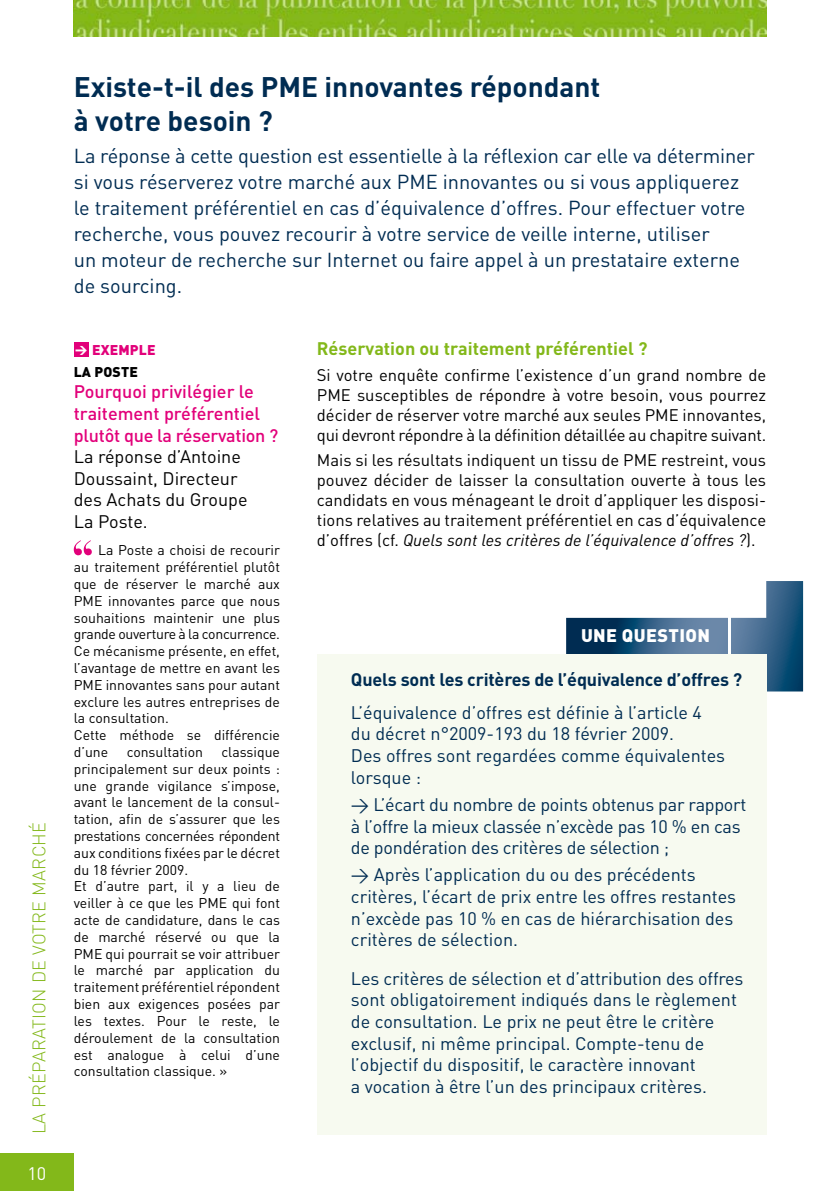
<style>
.page{position:relative;width:840px;height:1191px;background:#fff}
.page>*{position:absolute;margin:0;border:0;box-sizing:border-box;transform-origin:0 0}
.t1{font:700 28px/34px "DIN";color:#002c52}
.t2{font:20px/26px "DIN";color:#002c52}
.t3{font:18px/21.6px "DIN";color:#002c52}
.t4{font:500 18px/21.6px "DIN";color:#e2007a}
.t5{font:18px/21.6px "DIN";color:#000}
.t6{font:700 18px "DIN";letter-spacing:-.01em;color:#002c52}
.t7{font:700 18px "DIN";color:#83b81a}
.t8{font:300 18px "DIN";letter-spacing:.015em;color:#83b81a}
.t9{font:900 18px "DIN";letter-spacing:.02em;color:#fff}
.t10{font:18px "DIN";color:#fff}
.t11{font:16.6px/20px "DIN";letter-spacing:-.015em;color:#000;text-align:justify}
.t12{font:14px/16.8px "DIN";color:#000}
.t13{font:900 14px/21.6px "DIN";letter-spacing:.01em;color:#e2007a}
.s1{font-size:12px;color:#fff}
.s2{color:#000}
.s3{font-style:italic}
</style>
<div class="page">
<img style="left:74px;top:0;width:691px;height:37px">
<div style="left:0;top:1154px;width:74px;height:37px;background:#83b81a"></div>
<div style="left:74px;top:342px;width:15px;height:15px;background:#e2007a"></div>
<svg style="left:74px;top:540px;width:18px;height:15px"></svg>
<svg style="left:566px;top:581px;width:236px;height:110px"></svg>
<svg style="left:727px;top:609px;width:2px;height:45px"></svg>
<div style="left:317px;top:654px;width:448px;height:480px;background:#f7faf0"></div>
<p class="t8" style="left:33px;top:1134px;width:314px;rotate:-90deg">LA PRÉPARATION DE VOTRE MARCHÉ</p>
<p class="t10" style="left:27px;top:1166px;width:20px">10</p>
<h1 class="t1" style="left:74px;top:72px;width:528px">Existe-t-il des PME innovantes répondant à votre besoin ?</h1>
<p class="t2" style="left:74px;top:145px;width:682px">La réponse à cette question est essentielle à la réflexion car elle va déterminer si vous réserverez votre marché aux PME innovantes ou si vous appliquerez le traitement préférentiel en cas d’équivalence d’offres. Pour effectuer votre recherche, vous pouvez recourir à votre service de veille interne, utiliser<br>un moteur de recherche sur Internet ou faire appel à un prestataire externe de sourcing.</p>
<p class="t13" style="left:74px;top:340px;width:83px"><span class="s1">&gt;</span> EXEMPLE<br><span class="s2">LA POSTE</span></p>
<p class="t4" style="left:74px;top:383px;width:206px">Pourquoi privilégier le traitement préférentiel plutôt que la réservation ?</p>
<p class="t5" style="left:74px;top:448px;width:175px">La réponse d’Antoine<br>Doussaint, Directeur des Achats du Groupe<br>La Poste.</p>
<p class="t12" style="left:74px;top:543px;width:208px;text-indent:24px">La Poste a choisi de recourir au traitement préférentiel plutôt que de réserver le marché aux<br>PME innovantes parce que nous souhaitions maintenir une plus grande ouverture à la concurrence.<br>Ce mécanisme présente, en effet, l’avantage de mettre en avant les<br>PME innovantes sans pour autant exclure les autres entreprises de la consultation.<br>Cette méthode se différencie d’une</p>
<p class="t12" style="left:74px;top:745px;width:208px;text-indent:148px">classique principalement sur deux points : une grande vigilance s’impose, avant le lancement de la consul&shy;tation, afin de s’assurer que les prestations concernées répondent aux conditions fixées par le décret du 18 février 2009.<br>Et d’autre part, il y a lieu de veiller à ce que les PME qui font acte de candidature, dans le cas de marché réservé ou que la<br>PME qui pourrait se voir attribuer le marché par application du traitement préférentiel répondent bien aux exigences posées par les textes. Pour le reste, le déroulement de la consultation est analogue à celui d’une consultation classique. »</p>
<p class="t12" style="left:127px;top:745px;width:78px">consultation</p>
<p class="t7" style="left:317px;top:342px;width:332px">Réservation ou traitement préférentiel ?</p>
<p class="t11" style="left:317px;top:367px;width:450px">Si votre enquête confirme l’existence d’un grand nombre de PME susceptibles de répondre à votre besoin, vous pourrez décider de réserver votre marché aux seules PME innovantes, qui devront répondre à la définition détaillée au chapitre suivant.</p>
<p class="t11" style="left:317px;top:452px;width:450px">Mais si les résultats indiquent un tissu de PME restreint, vous pouvez décider de laisser la consultation ouverte à tous les candidats en vous ménageant le droit d’appliquer les disposi&shy;tions relatives au traitement préférentiel en cas d’équivalence d’offres (cf. <span class="s3">Quels sont les critères de l’équivalence d’offres ?</span>).</p>
<p class="t9" style="left:580px;top:629px;width:130px">UNE QUESTION</p>
<p class="t6" style="left:351px;top:673px;width:393px">Quels sont les critères de l’équivalence d’offres ?</p>
<p class="t3" style="left:351px;top:703px;width:375px">L’équivalence d’offres est définie à l’article 4 du décret n°2009-193 du 18 février 2009.<br>Des offres sont regardées comme équivalentes lorsque :</p>
<p class="t3" style="left:351px;top:795px;width:397px">&gt; L’écart du nombre de points obtenus par rapport à l’offre la mieux classée n’excède pas 10 % en cas de pondération des critères de sélection ;</p>
<p class="t3" style="left:351px;top:866px;width:386px">&gt; Après l’application du ou des précédents critères, l’écart de prix entre les offres restantes n’excède pas 10 % en cas de hiérarchisation des critères de sélection.</p>
<p class="t3" style="left:351px;top:969px;width:394px">Les critères de sélection et d’attribution des offres sont obligatoirement indiqués dans le règlement de consultation. Le prix ne peut être le critère exclusif, ni même principal. Compte-tenu de l’objectif du dispositif, le caractère innovant<br>a vocation à être l’un des principaux critères.</p>
</div>
